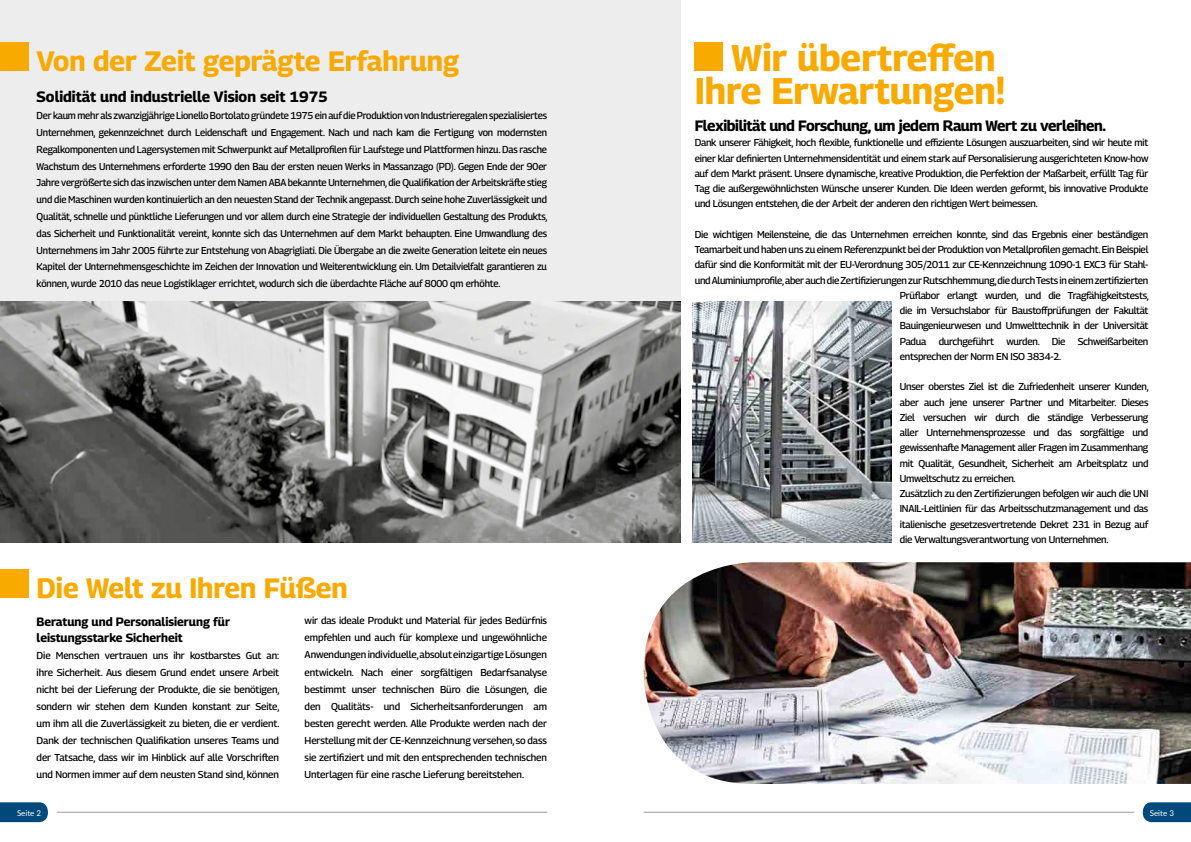
<style>
.page{position:relative;width:1191px;height:842px;background:#fff}
.page>*{position:absolute;margin:0;border:0;box-sizing:border-box;transform-origin:0 0}
.t1{font:700 37px/33px "Georama";color:#f8aa00;text-align:right}
.t2{font:700 28px "Georama";color:#f8aa00}
.t3{font:700 15px "Georama";letter-spacing:-.025em;color:#000}
.t4{font:700 15px "Georama";color:#000}
.t5{font:700 12px/15.4px "Georama";color:#000}
.t6{font:500 10px/17px "Georama";letter-spacing:-.025em;color:#000;text-align:justify}
.t7{font:500 10px/16.8px "Georama";letter-spacing:-.025em;color:#000;text-align:justify;scale:.96 1}
.t8{font:8px "Lato";color:#fff}
</style>
<div class="page">
<svg style="left:1142px;top:802px;width:49px;height:20px"></svg>
<svg style="left:0;top:802px;width:48px;height:20px"></svg>
<hr style="left:57px;top:812px;width:490px;height:1px;background:#9d9d9c">
<hr style="left:643px;top:812px;width:491px;height:1px;background:#9d9d9c">
<div style="left:0;top:0;width:680px;height:543px;background:#ededed"></div>
<img style="left:0;top:302px;width:680px;height:241px">
<div style="left:0;top:43px;width:28px;height:28px;background:#f8aa00"></div>
<div style="left:0;top:569px;width:28px;height:29px;background:#f8aa00"></div>
<div style="left:694px;top:43px;width:29px;height:28px;background:#f8aa00"></div>
<img style="left:643px;top:562px;width:548px;height:222px">
<img style="left:693px;top:302px;width:198px;height:241px">
<h2 class="t2" style="left:37px;top:41px;width:424px">Von der Zeit geprägte Erfahrung</h2>
<h3 class="t4" style="left:37px;top:86px;width:293px">Solidität und industrielle Vision seit 1975</h3>
<p class="t7" style="left:37px;top:107px;width:533px">Der kaum mehr als zwanzigjährige Lionello Bortolato gründete 1975 ein auf die Produktion von Industrieregalen spezialisiertes Unternehmen, gekennzeichnet durch Leidenschaft und Engagement. Nach und nach kam die Fertigung von modernsten Regalkomponenten und Lagersystemen mit Schwerpunkt auf Metallprofilen für Laufstege und Plattformen hinzu. Das rasche Wachstum des Unternehmens erforderte 1990 den Bau der ersten neuen Werks in Massanzago (PD). Gegen Ende der 90er Jahre vergrößerte sich das inzwischen unter dem Namen ABA bekannte Unternehmen, die Qualifikation der Arbeitskräfte stieg und die Maschinen wurden kontinuierlich an den neuesten Stand der Technik angepasst. Durch seine hohe Zuverlässigkeit und Qualität, schnelle und pünktliche Lieferungen und vor allem durch eine Strategie der individuellen Gestaltung des Produkts, das Sicherheit und Funktionalität vereint, konnte sich das Unternehmen auf dem Markt behaupten. Eine Umwandlung des Unternehmens im Jahr 2005 führte zur Entstehung von Abagrigliati. Die Übergabe an die zweite Generation leitete ein neues Kapitel der Unternehmensgeschichte im Zeichen der Innovation und Weiterentwicklung ein. Um Detailvielfalt garantieren zu können, wurde 2010 das neue Logistiklager errichtet, wodurch sich die überdachte Fläche auf 8000 qm erhöhte.</p>
<h2 class="t2" style="left:37px;top:568px;width:313px">Die Welt zu Ihren Füßen</h2>
<p class="t5" style="left:37px;top:614px;width:195px">Beratung und Personalisierung für leistungsstarke Sicherheit</p>
<p class="t6" style="left:37px;top:646px;width:244px">Die Menschen vertrauen uns ihr kostbarstes Gut an: ihre Sicherheit. Aus diesem Grund endet unsere Arbeit nicht bei der Lieferung der Produkte, die sie benötigen, sondern wir stehen dem Kunden konstant zur Seite, um ihm all die Zuverlässigkeit zu bieten, die er verdient.<br>Dank der technischen Qualifikation unseres Teams und der Tatsache, dass wir im Hinblick auf alle Vorschriften und Normen immer auf dem neusten Stand sind, können</p>
<p class="t6" style="left:305px;top:612px;width:244px">wir das ideale Produkt und Material für jedes Bedürfnis empfehlen und auch für komplexe und ungewöhnliche Anwendungen individuelle, absolut einzigartige Lösungen entwickeln. Nach einer sorgfältigen Bedarfsanalyse bestimmt unser technischen Büro die Lösungen, die den Qualitäts- und Sicherheitsanforderungen am besten gerecht werden. Alle Produkte werden nach der Herstellung mit der CE-Kennzeichnung versehen, so dass sie zertifiziert und mit den entsprechenden technischen Unterlagen für eine rasche Lieferung bereitstehen.</p>
<h1 class="t1" style="left:694px;top:41px;width:312px">Wir übertreffen<br>Ihre Erwartungen!</h1>
<h3 class="t3" style="left:694px;top:115px;width:413px">Flexibilität und Forschung, um jedem Raum Wert zu verleihen.</h3>
<p class="t6" style="left:694px;top:135px;width:455px;line-height:15.2px">Dank unserer Fähigkeit, hoch flexible, funktionelle und effiziente Lösungen auszuarbeiten, sind wir heute mit einer klar definierten Unternehmensidentität und einem stark auf Personalisierung ausgerichteten Know-how auf dem Markt präsent. Unsere dynamische, kreative Produktion, die Perfektion der Maßarbeit, erfüllt Tag für Tag die außergewöhnlichsten Wünsche unserer Kunden. Die Ideen werden geformt, bis innovative Produkte und Lösungen entstehen, die der Arbeit der anderen den richtigen Wert beimessen.</p>
<p class="t6" style="left:694px;top:226px;width:455px">Die wichtigen Meilensteine, die das Unternehmen erreichen konnte, sind das Ergebnis einer beständigen</p>
<p class="t6" style="left:694px;top:241px;width:455px">Teamarbeit und haben uns zu einem Referenzpunkt bei der Produktion von Metallprofilen gemacht. Ein Beispiel</p>
<p class="t6" style="left:694px;top:256px;width:455px">dafür sind die Konformität mit der EU-Verordnung 305/2011 zur CE-Kennzeichnung 1090-1 EXC3 für Stahl-</p>
<p class="t6" style="left:694px;top:271px;width:455px">und Aluminiumprofile, aber auch die Zertifizierungen zur Rutschhemmung, die durch Tests in einem zertifizierten</p>
<p class="t6" style="left:899px;top:287px;width:250px">Prüflabor erlangt wurden, und die Tragfähigkeitstests,</p>
<p class="t6" style="left:899px;top:302px;width:250px">die im Versuchslabor für Baustoffprüfungen der Fakultät</p>
<p class="t6" style="left:899px;top:317px;width:250px">Bauingenieurwesen und Umwelttechnik in der Universität</p>
<p class="t6" style="left:899px;top:332px;width:250px">Padua durchgeführt wurden. Die Schweißarbeiten</p>
<p class="t6" style="left:899px;top:348px;width:163px">entsprechen der Norm EN ISO 3834-2.</p>
<p class="t6" style="left:899px;top:379px;width:250px;line-height:15.3px;text-align:left">Unser oberstes Ziel ist die Zufriedenheit unserer Kunden, aber auch jene unserer Partner und Mitarbeiter. Dieses Ziel versuchen wir durch die ständige Verbesserung aller Unternehmensprozesse und das sorgfältige und gewissenhafte Management aller Fragen im Zusammenhang mit Qualität, Gesundheit, Sicherheit am Arbeitsplatz und Umweltschutz zu erreichen.<br>Zusätzlich zu den Zertifizierungen befolgen wir auch die UNI INAIL-Leitlinien für das Arbeitsschutzmanagement und das italienische gesetzesvertretende Dekret 231 in Bezug auf die Verwaltungsverantwortung von Unternehmen.</p>
<p class="t8" style="left:17px;top:807px;width:26px">Seite 2</p>
<p class="t8" style="left:1149px;top:807px;width:26px">Seite 3</p>
</div>
